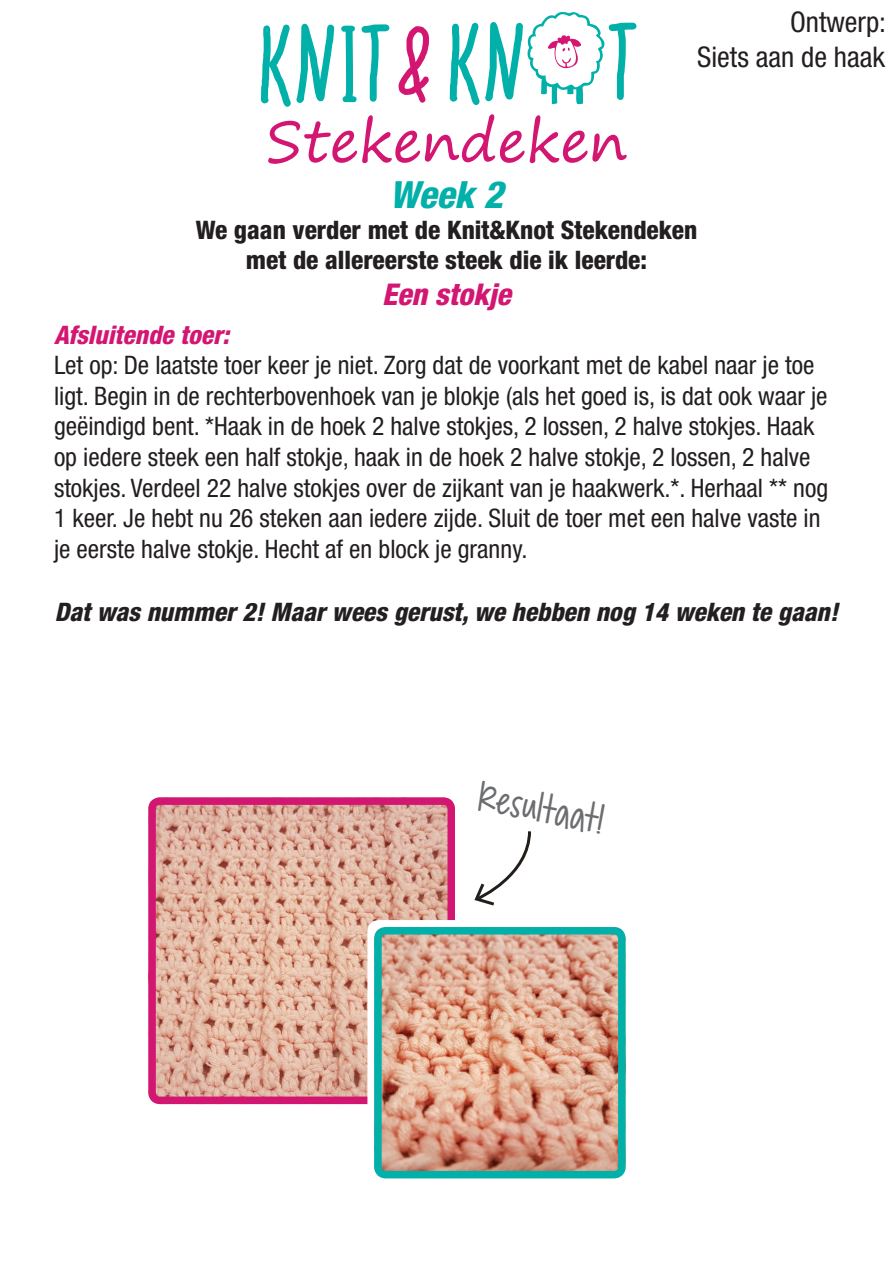
<style>
.page{position:relative;width:893px;height:1263px;background:#fff}
.page>*{position:absolute;margin:0;border:0;box-sizing:border-box;transform-origin:0 0}
.t1{font:56.7px "Segoe Print";color:#d31672}
.t2{font:italic 800 condensed 37.5px "Helvetica Neue LT Std";color:#00b0a9}
.t3{font:30px "KG Dropsof Jupiter";color:#6c6d70}
.t4{font:italic 800 condensed 30px "Helvetica Neue LT Std";color:#d31672}
.t5{font:condensed 28.5px/34.2px "Helvetica Neue LT Std";color:#231f20;text-align:right}
.t6{font:condensed 25.5px/30.6px "Helvetica Neue LT Std";color:#231f20}
.t7{font:800 condensed 25.5px/30.6px "Helvetica Neue LT Std";color:#231f20;text-align:center}
.t8{font:italic 800 condensed 25.5px "Helvetica Neue LT Std";color:#231f20}
.t9{font:italic 800 condensed 25.5px "Helvetica Neue LT Std";color:#d31672}
</style>
<div class="page">
<img style="left:157px;top:806px;width:289px;height:289px">
<div style="left:148px;top:797px;width:307px;height:307px;border:8px solid #d31672;border-radius:8px"></div>
<div style="left:367px;top:920px;width:268px;height:266px;border:8px solid #fff;border-radius:8px"></div>
<svg style="left:261px;top:24px;width:73px;height:83px"></svg>
<svg style="left:341px;top:24px;width:48px;height:78px"></svg>
<svg style="left:399px;top:26px;width:30px;height:77px"></svg>
<svg style="left:450px;top:12px;width:186px;height:93px"></svg>
<svg style="left:474px;top:831px;width:57px;height:75px"></svg>
<img style="left:374px;top:927px;width:252px;height:242px">
<div style="left:374px;top:927px;width:252px;height:251px;border:8px solid #00b0a9;border-radius:8px"></div>
<h1 class="t1" style="left:266px;top:91px;width:363px">Stekendeken</h1>
<p class="t5" style="left:697px;top:5px;width:190px">Ontwerp:<br>Siets aan de haak</p>
<h2 class="t2" style="left:390px;top:171px;width:115px">Week 2</h2>
<p class="t7" style="left:196px;top:214px;width:503px">We gaan verder met de Knit&amp;Knot Stekendeken met de allereerste steek die ik leerde:</p>
<p class="t4" style="left:382px;top:276px;width:130px">Een stokje</p>
<p class="t9" style="left:54px;top:319px;width:177px">Afsluitende toer:</p>
<p class="t6" style="left:54px;top:350px;width:776px">Let op: De laatste toer keer je niet. Zorg dat de voorkant met de kabel naar je toe ligt. Begin in de rechterbovenhoek van je blokje (als het goed is, is dat ook waar je geëindigd bent. *Haak in de hoek 2 halve stokjes, 2 lossen, 2 halve stokjes. Haak op iedere steek een half stokje, haak in de hoek 2 halve stokje, 2 lossen, 2 halve stokjes. Verdeel 22 halve stokjes over de zijkant van je haakwerk.*. Herhaal ** nog 1 keer. Je hebt nu 26 steken aan iedere zijde. Sluit de toer met een halve vaste in je eerste halve stokje. Hecht af en block je granny.</p>
<p class="t8" style="left:55px;top:596px;width:785px">Dat was nummer 2! Maar wees gerust, we hebben nog 14 weken te gaan!</p>
<p class="t3" style="left:484px;top:772px;width:128px;rotate:11deg">Resultaat!</p>
</div>
